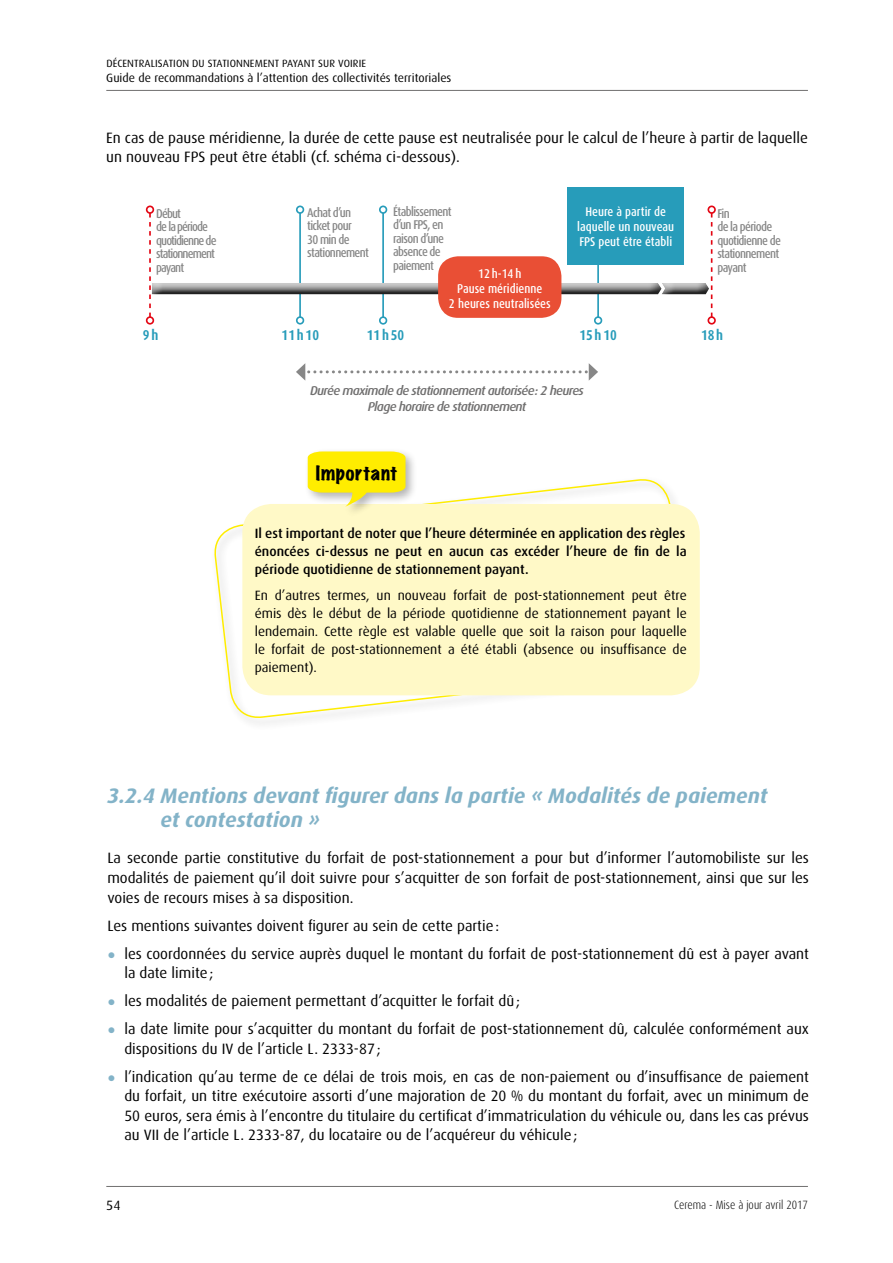
<style>
.page{position:relative;width:893px;height:1263px;background:#fff}
.page>*{position:absolute;margin:0;border:0;box-sizing:border-box;transform-origin:0 0}
.Titre_3{font:italic 700 21px/24px "Dax OT";color:#83b3c8}
.Titre_encart{font:expanded 18px "Marker Felt";letter-spacing:.04em;color:#000}
.Texte{font:15px/19.5px "Dax OT";color:#000}
.Schema_horaires{font:700 condensed 14.25px "Dax OT";color:#279cba}
.Texte_Articles_de_lo{font:13.5px/18px "Dax OT";color:#000;text-align:justify}
.Texte_Articles_de_lo-2{font:500 13.5px/18px "Dax OT";color:#000;text-align:justify}
.Schema_texte_aligné{font:500 condensed 12.75px/13.5px "Dax OT";letter-spacing:-.05em;color:#878787}
.Schema_texte_centre{font:500 condensed 12.75px/15px "Dax OT";color:#fff;text-align:center}
.Schema_Texte_Italiq{font:italic 500 12.75px "Dax OT";letter-spacing:-.05em;color:#706f6f}
.Schema_texte_aligné-2{font:500 condensed 12.75px/13.5px "Dax OT";letter-spacing:-.07em;color:#878787}
.t1{font:12px "Dax OT";color:#000}
.t2{font:300 condensed 12px "Dax OT";color:#000}
.t3{font:10.5px "Dax OT";letter-spacing:.01em;color:#000}
.s1{font-family:"Arial";font-size:13.5px;color:#83b3c8}
</style>
<div class="page">
<hr style="left:106px;top:90px;width:702px;height:1px;background:#706f6f">
<hr style="left:106px;top:1186px;width:702px;height:1px;background:#706f6f">
<div style="left:379px;top:206px;width:8px;height:8px;border:2px solid #279cba;border-radius:50%"></div>
<div style="left:379px;top:316px;width:8px;height:9px;border:2px solid #279cba;border-radius:50%"></div>
<div style="left:146px;top:206px;width:8px;height:8px;border:2px solid #e30613;border-radius:50%"></div>
<div style="left:146px;top:316px;width:8px;height:9px;border:2px solid #e30613;border-radius:50%"></div>
<div style="left:296px;top:206px;width:8px;height:8px;border:2px solid #279cba;border-radius:50%"></div>
<div style="left:296px;top:316px;width:8px;height:9px;border:2px solid #279cba;border-radius:50%"></div>
<div style="left:707px;top:206px;width:9px;height:8px;border:2px solid #e30613;border-radius:50%"></div>
<div style="left:707px;top:316px;width:9px;height:9px;border:2px solid #e30613;border-radius:50%"></div>
<div style="left:594px;top:316px;width:8px;height:9px;border:2px solid #279cba;border-radius:50%"></div>
<svg style="left:149px;top:213px;width:563px;height:104px"></svg>
<div style="left:660px;top:281px;width:51px;height:12px;background:#fff"></div>
<div style="left:660px;top:283px;width:51px;height:11px;background:#000;opacity:.75"></div>
<div style="left:438px;top:256px;width:123px;height:62px;background:#e94f35;border-radius:20px"></div>
<svg style="left:296px;top:363px;width:302px;height:18px"></svg>
<div style="left:567px;top:188px;width:117px;height:77px;background:#279cba"></div>
<svg style="left:214px;top:479px;width:474px;height:241px"></svg>
<div style="left:242px;top:504px;width:458px;height:191px;background:#fff9c7;border-radius:29px"></div>
<div style="left:304px;top:447px;width:114px;height:71px;background:#000;opacity:.3"></div>
<svg style="left:308px;top:451px;width:97px;height:56px;background:#f8ea38"></svg>
<p class="t3" style="left:106px;top:53px;width:261px">DÉCENTRALISATION DU STATIONNEMENT PAYANT SUR VOIRIE</p>
<p class="t1" style="left:106px;top:66px;width:347px">Guide de recommandations à l’attention des collectivités territoriales</p>
<p class="Texte" style="left:106px;top:125px;width:703px">En cas de pause méridienne, la durée de cette pause est neutralisée pour le calcul de l’heure à partir de laquelle un nouveau FPS peut être établi (cf. schéma ci-dessous).</p>
<p class="Schema_texte_aligné-2" style="left:156px;top:206px;width:62px">Début<br>de la période quotidienne de stationnement</p>
<p class="Schema_texte_aligné" style="left:156px;top:260px;width:29px">payant</p>
<p class="Schema_texte_aligné" style="left:307px;top:205px;width:63px">Achat d’un ticket pour<br>30 min de stationnement</p>
<p class="Schema_texte_aligné" style="left:393px;top:204px;width:60px">Établissement d’un FPS, en raison d’une absence de paiement</p>
<p class="Schema_texte_centre" style="left:478px;top:266px;width:45px">12 h-14 h</p>
<p class="Schema_texte_centre" style="left:457px;top:281px;width:87px">Pause méridienne</p>
<p class="Schema_texte_centre" style="left:449px;top:296px;width:103px">2 heures neutralisées</p>
<p class="Schema_texte_centre" style="left:577px;top:204px;width:98px">Heure à partir de laquelle un nouveau<br>FPS peut être établi</p>
<p class="Schema_texte_aligné" style="left:717px;top:206px;width:65px">Fin<br>de la période quotidienne de stationnement payant</p>
<p class="Schema_horaires" style="left:143px;top:326px;width:17px">9 h</p>
<p class="Schema_horaires" style="left:282px;top:326px;width:39px">11 h 10</p>
<p class="Schema_horaires" style="left:367px;top:326px;width:39px">11 h 50</p>
<p class="Schema_horaires" style="left:579px;top:326px;width:39px">15 h 10</p>
<p class="Schema_horaires" style="left:701px;top:326px;width:24px">18 h</p>
<p class="Schema_Texte_Italiq" style="left:310px;top:383px;width:275px">Durée maximale de stationnement autorisée: 2 heures</p>
<p class="Schema_Texte_Italiq" style="left:368px;top:400px;width:160px">Plage horaire de stationnement</p>
<p class="Titre_encart" style="left:316px;top:459px;width:83px">Important</p>
<p class="Texte_Articles_de_lo-2" style="left:255px;top:521px;width:433px">Il est important de noter que l’heure déterminée en application des règles énoncées ci-dessus ne peut en aucun cas excéder l’heure de fin de la période quotidienne de stationnement payant.</p>
<p class="Texte_Articles_de_lo" style="left:255px;top:584px;width:434px">En d’autres termes, un nouveau forfait de post-stationnement peut être émis dès le début de la période quotidienne de stationnement payant le lendemain. Cette règle est valable quelle que soit la raison pour laquelle le forfait de post-stationnement a été établi (absence ou insuffisance de paiement).</p>
<p class="Titre_3" style="left:160px;top:780px;width:608px;text-indent:-53px">3.2.4 Mentions devant figurer dans la partie « Modalités de paiement et contestation »</p>
<p class="Texte" style="left:107px;top:846px;width:703px;text-align:justify">La seconde partie constitutive du forfait de post-stationnement a pour but d’informer l’automobiliste sur les modalités de paiement qu’il doit suivre pour s’acquitter de son forfait de post-stationnement, ainsi que sur les voies de recours mises à sa disposition.</p>
<p class="Texte" style="left:107px;top:913px;width:393px">Les mentions suivantes doivent figurer au sein de cette partie:</p>
<p class="Texte" style="left:124px;top:941px;width:686px;text-indent:-17px"><span class="s1">●</span> les coordonnées du service auprès duquel le montant du forfait de post-stationnement dû est à payer avant la date limite;</p>
<p class="Texte" style="left:107px;top:988px;width:414px"><span class="s1">●</span> les modalités de paiement permettant d’acquitter le forfait dû;</p>
<p class="Texte" style="left:124px;top:1016px;width:686px;text-indent:-17px"><span class="s1">●</span> la date limite pour s’acquitter du montant du forfait de post-stationnement dû, calculée conformément aux dispositions du IV de l’article L. 2333-87;</p>
<p class="Texte" style="left:124px;top:1064px;width:686px;text-align:justify;text-indent:-17px"><span class="s1">●</span> l’indication qu’au terme de ce délai de trois mois, en cas de non-paiement ou d’insuffisance de paiement du forfait, un titre exécutoire assorti d’une majoration de 20 % du montant du forfait, avec un minimum de 50 euros, sera émis à l’encontre du titulaire du certificat d’immatriculation du véhicule ou, dans les cas prévus au VII de l’article L. 2333-87, du locataire ou de l’acquéreur du véhicule;</p>
<p class="Texte_Articles_de_lo" style="left:106px;top:1194px;width:16px">54</p>
<p class="t2" style="left:674px;top:1197px;width:135px">Cerema - Mise à jour avril 2017</p>
</div>
